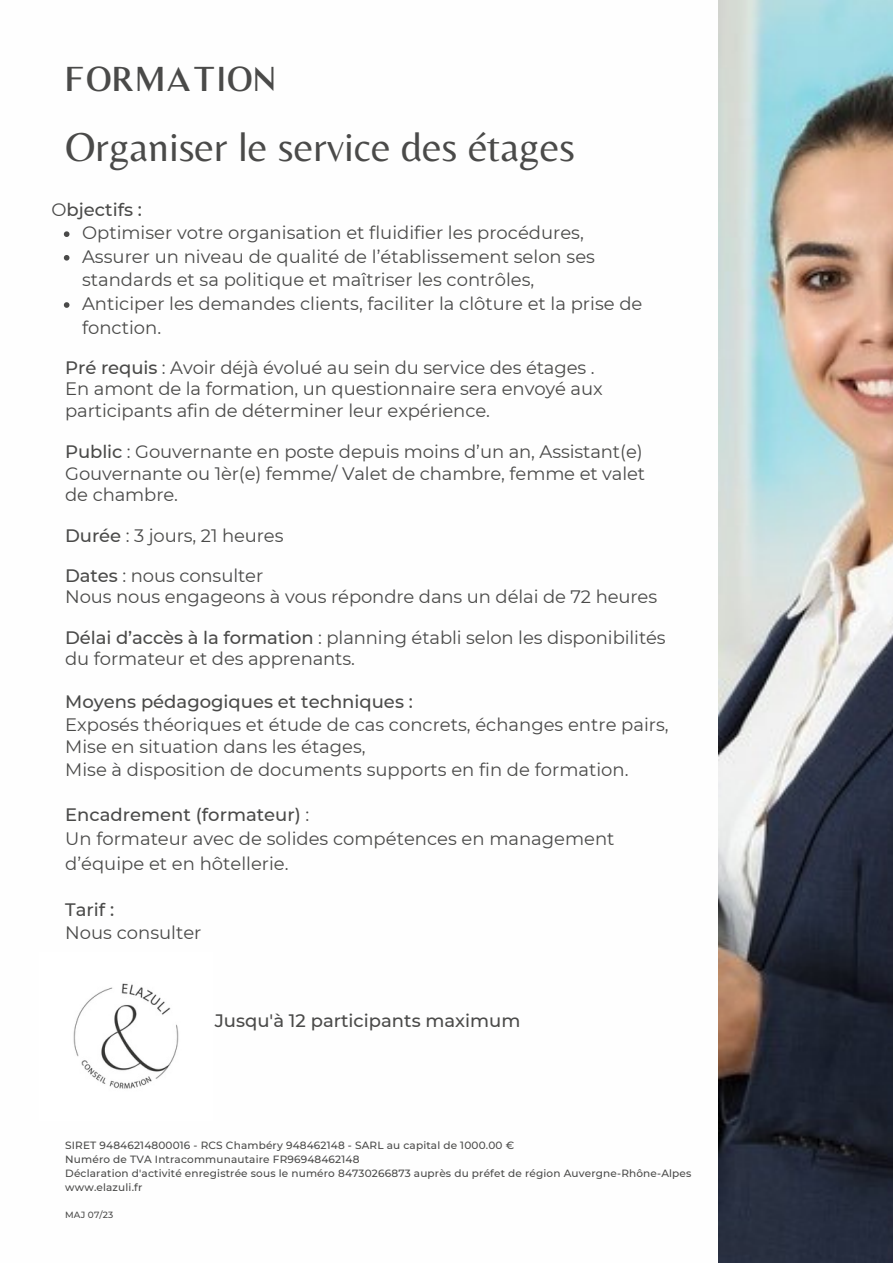
<style>
.page{position:relative;width:893px;height:1264px;background:#fff}
.page>*{position:absolute;margin:0;border:0;box-sizing:border-box;transform-origin:0 0}
.t1{font:42px "Belleza";color:#4a4a49}
.t2{font:600 33px "Luxia";color:#4a4a49}
.t3{font:18px/21.3px "Montserrat";color:#4a4a49}
.t4{font:500 18px "Montserrat";color:#4a4a49}
.t5{font:500 10.5px "Montserrat";letter-spacing:.015em;color:#4a4a49}
.t6{font:500 9px "Montserrat";letter-spacing:.015em;color:#4a4a49}
.s1{font-weight:400}
.s2{font-weight:500}
</style>
<div class="page">
<img style="left:718px;top:0;width:174px;height:1262px">
<svg style="left:64px;top:231px;width:5px;height:6px"></svg>
<svg style="left:64px;top:255px;width:5px;height:5px"></svg>
<svg style="left:64px;top:302px;width:5px;height:6px"></svg>
<img style="left:73px;top:983px;width:106px;height:106px">
<p class="t2" style="left:65px;top:59px;width:212px">FORMATION</p>
<p class="t1" style="left:65px;top:122px;width:511px">Organiser le service des étages</p>
<p class="t4" style="left:51px;top:198px;width:92px"><span class="s1">O</span>bjectifs :</p>
<p class="t3" style="left:82px;top:222px;width:503px">Optimiser votre organisation et fluidifier les procédures,</p>
<p class="t3" style="left:82px;top:244px;width:514px;line-height:23.5px">Assurer un niveau de qualité de l’établissement selon ses standards et sa politique et maîtriser les contrôles,</p>
<p class="t3" style="left:82px;top:292px;width:562px;line-height:23.5px">Anticiper les demandes clients, faciliter la clôture et la prise de fonction.</p>
<p class="t3" style="left:65px;top:357px;width:531px"><span class="s2">Pré requis</span> : Avoir déjà évolué au sein du service des étages .</p>
<p class="t3" style="left:65px;top:378px;width:539px">En amont de la formation, un questionnaire sera envoyé aux participants afin de déterminer leur expérience.</p>
<p class="t3" style="left:65px;top:441px;width:581px"><span class="s2">Public</span> : Gouvernante en poste depuis moins d’un an, Assistant(e)<br>Gouvernante ou 1èr(e) femme/ Valet de chambre, femme et valet de chambre.</p>
<p class="t3" style="left:65px;top:524px;width:220px"><span class="s2">Durée</span> : 3 jours, 21 heures</p>
<p class="t3" style="left:65px;top:565px;width:199px"><span class="s2">Dates</span> : nous consulter</p>
<p class="t3" style="left:65px;top:586px;width:593px">Nous nous engageons à vous répondre dans un délai de 72 heures</p>
<p class="t3" style="left:65px;top:627px;width:602px"><span class="s2">Délai d’accès à la formation</span> : planning établi selon les disponibilités du formateur et des apprenants.</p>
<p class="t4" style="left:65px;top:690px;width:349px">Moyens pédagogiques et techniques :</p>
<p class="t3" style="left:65px;top:713px;width:605px">Exposés théoriques et étude de cas concrets, échanges entre pairs,</p>
<p class="t3" style="left:65px;top:736px;width:302px">Mise en situation dans les étages,</p>
<p class="t3" style="left:65px;top:758px;width:564px">Mise à disposition de documents supports en fin de formation.</p>
<p class="t4" style="left:65px;top:803px;width:246px">Encadrement (formateur) <span class="s1">:</span></p>
<p class="t3" style="left:65px;top:826px;width:550px;line-height:24.8px">Un formateur avec de solides compétences en management d’équipe et en hôtellerie.</p>
<p class="t4" style="left:65px;top:898px;width:50px">Tarif :</p>
<p class="t3" style="left:65px;top:921px;width:138px">Nous consulter</p>
<p class="t4" style="left:215px;top:1010px;width:307px">Jusqu'à 12 participants maximum</p>
<p class="t5" style="left:65px;top:1138px;width:450px">SIRET 94846214800016 - RCS Chambéry 948462148 - SARL au capital de 1000.00 €</p>
<p class="t5" style="left:65px;top:1152px;width:296px">Numéro de TVA Intracommunautaire FR96948462148</p>
<p class="t5" style="left:65px;top:1166px;width:627px">Déclaration d'activité enregistrée sous le numéro 84730266873 auprès du préfet de région Auvergne-Rhône-Alpes</p>
<p class="t5" style="left:65px;top:1181px;width:79px">www.elazuli.fr</p>
<p class="t6" style="left:65px;top:1208px;width:50px">MAJ 07/23</p>
</div>
